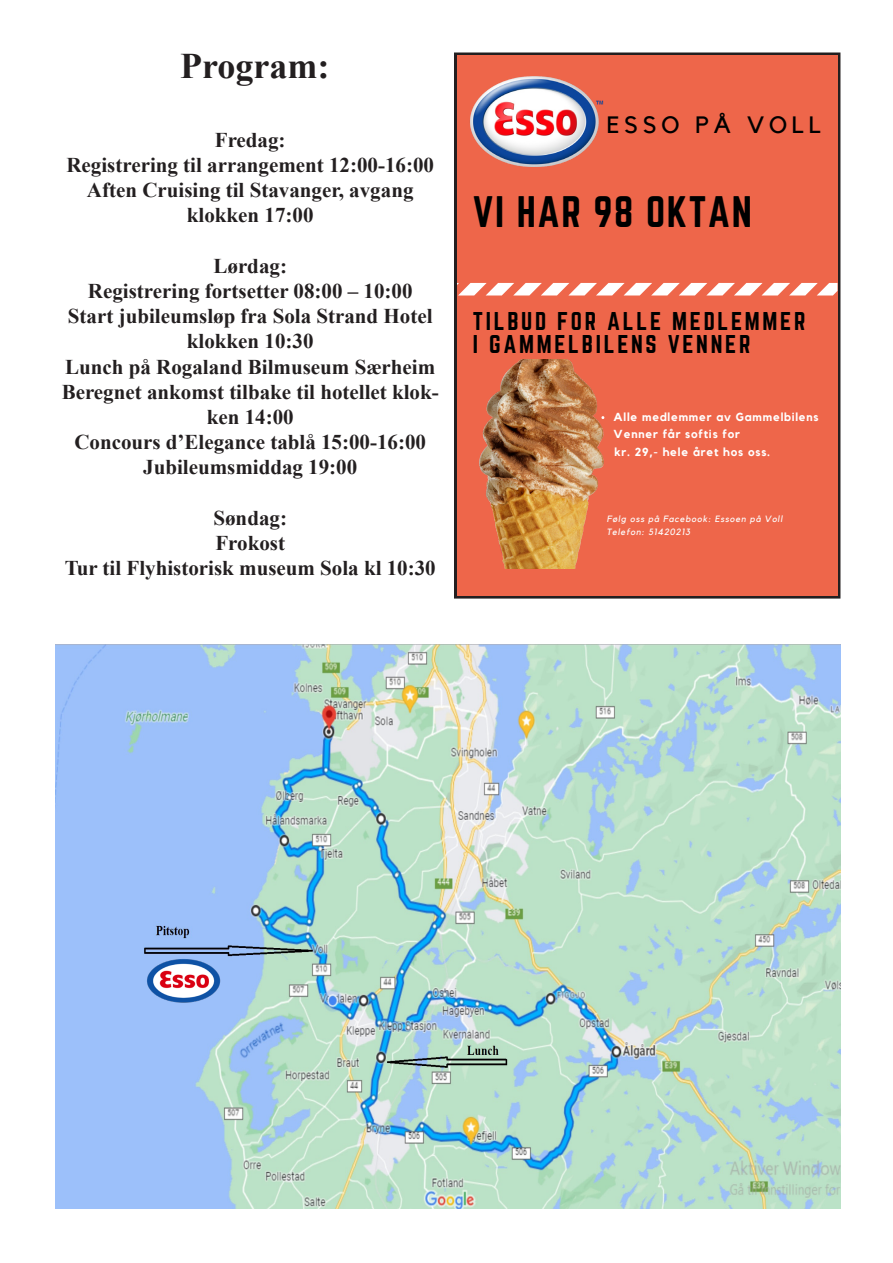
<style>
.page{position:relative;width:893px;height:1263px;background:#fff}
.page>*{position:absolute;margin:0;border:0;box-sizing:border-box;transform-origin:0 0}
.t1{font:38.55px "Norwester";letter-spacing:.04em;color:#000}
.t2{font:700 36px "Times New Roman";color:#231f20}
.t3{font:23.55px "Kollektif";letter-spacing:.21em;color:#000}
.t4{font:22.5px/23.1px "Norwester";letter-spacing:.12em;color:#000}
.t5{font:700 21px/25.2px "Times New Roman";color:#231f20;text-align:center}
.t6{font:700 11.7px/17.4px "Kollektif";letter-spacing:.07em;color:#fff}
.t7{font:italic 9.15px/13.6px "Kollektif";letter-spacing:.09em;color:#fdfdfd}
</style>
<div class="page">
<img style="left:56px;top:645px;width:784px;height:564px">
<div style="left:454px;top:52px;width:386px;height:546px;border:3px solid #231f20"></div>
<img style="left:147px;top:959px;width:73px;height:43px">
<div style="left:457px;top:56px;width:380px;height:540px;background:#ee664a"></div>
<img style="left:469px;top:76px;width:135px;height:90px">
<svg style="left:457px;top:283px;width:380px;height:12px"></svg>
<img style="left:479px;top:359px;width:124px;height:209px">
<p class="t2" style="left:180px;top:40px;width:151px">Program:</p>
<p class="t5" style="left:215px;top:127px;width:72px">Fredag:</p>
<p class="t5" style="left:66px;top:152px;width:369px">Registrering til arrangement 12:00-16:00</p>
<p class="t5" style="left:87px;top:177px;width:328px">Aften Cruising til Stavanger, avgang klokken 17:00</p>
<p class="t5" style="left:213px;top:253px;width:75px">Lørdag:</p>
<p class="t5" style="left:88px;top:278px;width:326px">Registrering fortsetter 08:00 – 10:00</p>
<p class="t5" style="left:68px;top:303px;width:366px">Start jubileumsløp fra Sola Strand Hotel klokken 10:30</p>
<p class="t5" style="left:65px;top:353px;width:371px">Lunch på Rogaland Bilmuseum Særheim</p>
<p class="t5" style="left:62px;top:379px;width:379px">Beregnet ankomst tilbake til hotellet klok&shy;ken 14:00</p>
<p class="t5" style="left:74px;top:429px;width:353px">Concours d’Elegance tablå 15:00-16:00</p>
<p class="t5" style="left:143px;top:454px;width:216px">Jubileumsmiddag 19:00</p>
<p class="t5" style="left:213px;top:505px;width:75px">Søndag:</p>
<p class="t5" style="left:215px;top:530px;width:71px">Frokost</p>
<p class="t5" style="left:65px;top:555px;width:373px">Tur til Flyhistorisk museum Sola kl 10:30</p>
<p class="t3" style="left:607px;top:111px;width:216px">ESSO PÅ VOLL</p>
<p class="t1" style="left:473px;top:193px;width:281px">VI HAR 98 OKTAN</p>
<p class="t4" style="left:473px;top:310px;width:334px">TILBUD FOR ALLE MEDLEMMER<br>I GAMMELBILENS VENNER</p>
<p class="t6" style="left:614px;top:408px;width:207px">Alle medlemmer av Gammelbilens<br>Venner får softis for<br>kr. 29,- hele året hos oss.</p>
<p class="t7" style="left:607px;top:512px;width:177px">Følg oss på Facebook: Essoen på Voll<br>Telefon: 51420213</p>
</div>
